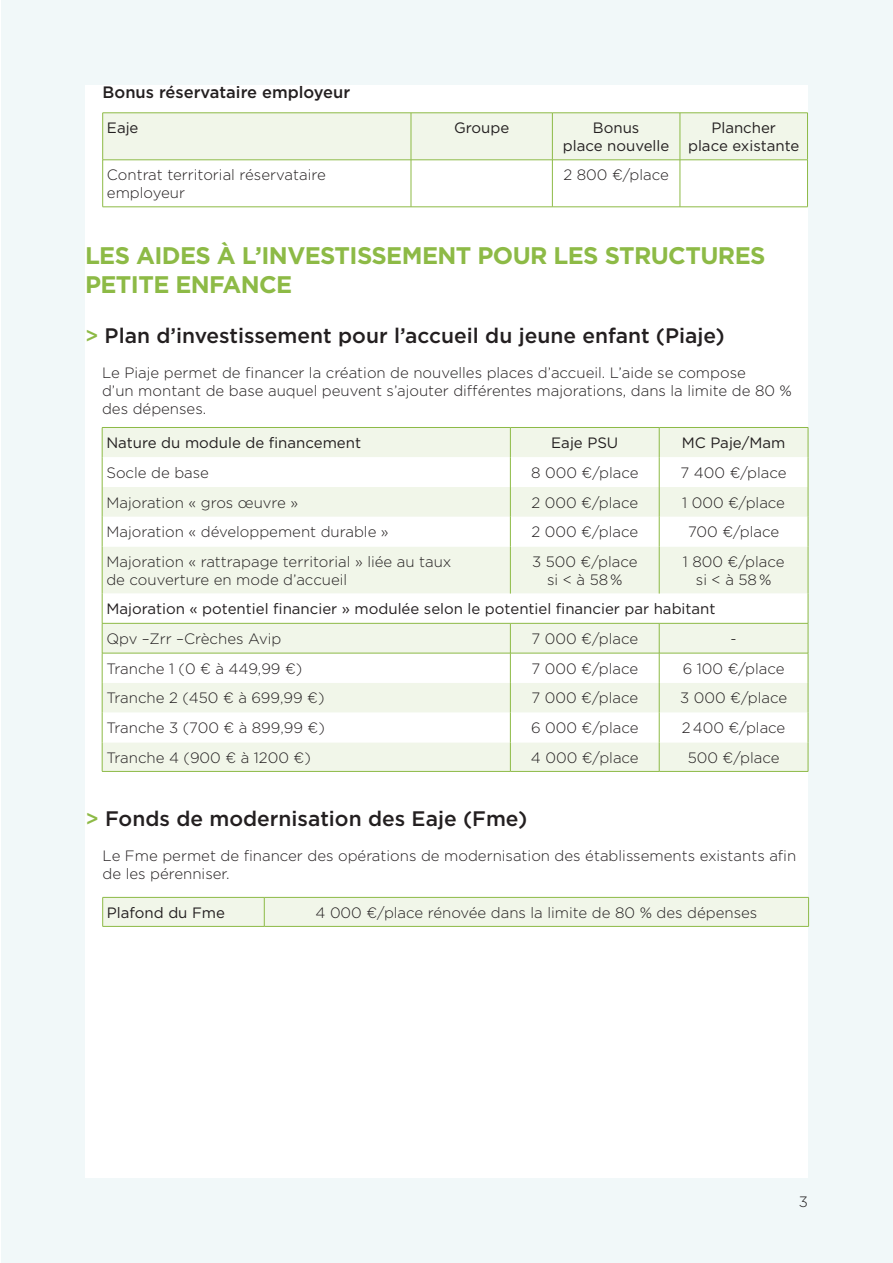
<style>
.page{position:relative;width:893px;height:1263px;background:#fff}
.page>*{position:absolute;margin:0;border:0;box-sizing:border-box;transform-origin:0 0}
.t1{font:700 24px/28.8px "Gotham";letter-spacing:-.025em;color:#8dba46}
.t2{font:500 21px "Gotham";color:#231f20}
.t3{font:500 16.5px "Gotham";color:#231f20}
.t4{font:300 15px/18px "Gotham";color:#231f20}
.t5{font:15px/18px "Gotham";color:#231f20;text-align:center}
.s1{color:#8dba46}
</style>
<div class="page">
<div style="left:1px;top:0;width:892px;height:1263px;background:#f1f8f9"></div>
<div style="left:85px;top:85px;width:723px;height:1093px;background:#fff"></div>
<div style="left:103px;top:428px;width:705px;height:343px;background:#f1f6e9"></div>
<svg style="left:103px;top:457px;width:705px;height:285px"></svg>
<svg style="left:510px;top:428px;width:1px;height:29px"></svg>
<svg style="left:659px;top:428px;width:1px;height:29px"></svg>
<hr style="left:510px;top:457px;width:1px;height:30px;background:#8dba46">
<hr style="left:659px;top:457px;width:1px;height:30px;background:#8dba46">
<hr style="left:510px;top:487px;width:1px;height:30px;background:#8dba46">
<hr style="left:659px;top:487px;width:1px;height:30px;background:#8dba46">
<svg style="left:510px;top:517px;width:1px;height:29px"></svg>
<svg style="left:659px;top:517px;width:1px;height:29px"></svg>
<hr style="left:510px;top:546px;width:1px;height:47px;background:#8dba46">
<hr style="left:659px;top:546px;width:1px;height:47px;background:#8dba46">
<hr style="left:510px;top:623px;width:1px;height:30px;background:#8dba46">
<hr style="left:659px;top:623px;width:1px;height:30px;background:#8dba46">
<hr style="left:510px;top:653px;width:1px;height:30px;background:#8dba46">
<hr style="left:659px;top:653px;width:1px;height:30px;background:#8dba46">
<svg style="left:510px;top:713px;width:1px;height:58px"></svg>
<svg style="left:659px;top:713px;width:1px;height:58px"></svg>
<hr style="left:102px;top:427px;width:408px;height:1px;background:#8dba46">
<svg style="left:102px;top:428px;width:1px;height:29px"></svg>
<hr style="left:510px;top:427px;width:149px;height:1px;background:#8dba46">
<hr style="left:659px;top:427px;width:149px;height:1px;background:#8dba46">
<svg style="left:808px;top:428px;width:1px;height:29px"></svg>
<hr style="left:102px;top:457px;width:1px;height:30px;background:#8dba46">
<hr style="left:808px;top:457px;width:1px;height:30px;background:#8dba46">
<hr style="left:102px;top:487px;width:1px;height:30px;background:#8dba46">
<hr style="left:808px;top:487px;width:1px;height:30px;background:#8dba46">
<svg style="left:102px;top:517px;width:1px;height:29px"></svg>
<svg style="left:808px;top:517px;width:1px;height:29px"></svg>
<hr style="left:102px;top:546px;width:1px;height:47px;background:#8dba46">
<hr style="left:808px;top:546px;width:1px;height:47px;background:#8dba46">
<hr style="left:102px;top:593px;width:1px;height:30px;background:#8dba46">
<hr style="left:808px;top:593px;width:1px;height:30px;background:#8dba46">
<hr style="left:102px;top:623px;width:1px;height:30px;background:#8dba46">
<hr style="left:808px;top:623px;width:1px;height:30px;background:#8dba46">
<hr style="left:102px;top:653px;width:1px;height:30px;background:#8dba46">
<hr style="left:808px;top:653px;width:1px;height:30px;background:#8dba46">
<svg style="left:102px;top:713px;width:1px;height:58px"></svg>
<svg style="left:808px;top:713px;width:1px;height:58px"></svg>
<hr style="left:102px;top:653px;width:408px;height:1px;background:#8dba46">
<hr style="left:510px;top:653px;width:149px;height:1px;background:#8dba46">
<hr style="left:659px;top:653px;width:149px;height:1px;background:#8dba46">
<hr style="left:102px;top:771px;width:408px;height:1px;background:#8dba46">
<hr style="left:510px;top:771px;width:149px;height:1px;background:#8dba46">
<hr style="left:659px;top:771px;width:149px;height:1px;background:#8dba46">
<hr style="left:102px;top:683px;width:1px;height:30px;background:#8dba46">
<hr style="left:510px;top:683px;width:1px;height:30px;background:#8dba46">
<hr style="left:659px;top:683px;width:1px;height:30px;background:#8dba46">
<hr style="left:808px;top:683px;width:1px;height:30px;background:#8dba46">
<hr style="left:102px;top:623px;width:408px;height:1px;background:#8dba46">
<hr style="left:510px;top:623px;width:149px;height:1px;background:#8dba46">
<hr style="left:659px;top:623px;width:149px;height:1px;background:#8dba46">
<hr style="left:103px;top:926px;width:161px;height:1px;background:#8dba46">
<hr style="left:264px;top:926px;width:545px;height:1px;background:#8dba46">
<svg style="left:102px;top:897px;width:707px;height:29px;background:#edf3e2"></svg>
<svg style="left:103px;top:114px;width:704px;height:93px"></svg>
<hr style="left:411px;top:113px;width:1px;height:47px;background:#8dba46">
<hr style="left:552px;top:113px;width:1px;height:47px;background:#8dba46">
<hr style="left:680px;top:113px;width:1px;height:47px;background:#8dba46">
<hr style="left:411px;top:160px;width:1px;height:47px;background:#8dba46">
<hr style="left:552px;top:160px;width:1px;height:47px;background:#8dba46">
<hr style="left:680px;top:160px;width:1px;height:47px;background:#8dba46">
<hr style="left:103px;top:113px;width:308px;height:1px;background:#8dba46">
<hr style="left:102px;top:113px;width:1px;height:47px;background:#8dba46">
<hr style="left:411px;top:113px;width:141px;height:1px;background:#8dba46">
<hr style="left:552px;top:113px;width:128px;height:1px;background:#8dba46">
<hr style="left:680px;top:113px;width:128px;height:1px;background:#8dba46">
<hr style="left:807px;top:113px;width:1px;height:47px;background:#8dba46">
<hr style="left:103px;top:160px;width:308px;height:1px;background:#8dba46">
<hr style="left:102px;top:160px;width:1px;height:47px;background:#8dba46">
<hr style="left:411px;top:160px;width:141px;height:1px;background:#8dba46">
<hr style="left:552px;top:160px;width:128px;height:1px;background:#8dba46">
<hr style="left:680px;top:160px;width:128px;height:1px;background:#8dba46">
<hr style="left:807px;top:160px;width:1px;height:47px;background:#8dba46">
<hr style="left:103px;top:207px;width:308px;height:1px;background:#8dba46">
<hr style="left:411px;top:207px;width:141px;height:1px;background:#8dba46">
<hr style="left:552px;top:207px;width:128px;height:1px;background:#8dba46">
<hr style="left:680px;top:207px;width:128px;height:1px;background:#8dba46">
<p class="t3" style="left:103px;top:82px;width:249px">Bonus réservataire employeur</p>
<p class="t5" style="left:107px;top:119px;width:33px">Eaje</p>
<p class="t5" style="left:454px;top:119px;width:57px">Groupe</p>
<p class="t5" style="left:563px;top:119px;width:108px">Bonus<br>place nouvelle</p>
<p class="t5" style="left:688px;top:119px;width:113px">Plancher<br>place existante</p>
<p class="t4" style="left:107px;top:166px;width:220px">Contrat territorial réservataire employeur</p>
<p class="t4" style="left:563px;top:166px;width:107px">2 800 €/place</p>
<p class="t1" style="left:85px;top:241px;width:682px">LES AIDES À L’INVESTISSEMENT POUR LES STRUCTURES<br>PETITE ENFANCE</p>
<p class="t2" style="left:85px;top:322px;width:641px"><span class="s1">&gt;</span> Plan d’investissement pour l’accueil du jeune enfant (Piaje)</p>
<p class="t4" style="left:102px;top:364px;width:691px">Le Piaje permet de financer la création de nouvelles places d’accueil. L’aide se compose<br>d’un montant de base auquel peuvent s’ajouter différentes majorations, dans la limite de 80 % des dépenses.</p>
<p class="t5" style="left:106px;top:433px;width:256px">Nature du module de financement</p>
<p class="t5" style="left:551px;top:433px;width:69px">Eaje PSU</p>
<p class="t5" style="left:682px;top:433px;width:105px">MC Paje/Mam</p>
<p class="t4" style="left:106px;top:463px;width:104px">Socle de base</p>
<p class="t4" style="left:531px;top:463px;width:109px">8 000 €/place</p>
<p class="t4" style="left:681px;top:463px;width:107px">7 400 €/place</p>
<p class="t4" style="left:106px;top:493px;width:193px">Majoration « gros œuvre »</p>
<p class="t4" style="left:531px;top:493px;width:108px">2 000 €/place</p>
<p class="t4" style="left:682px;top:493px;width:104px">1 000 €/place</p>
<p class="t4" style="left:106px;top:523px;width:284px">Majoration « développement durable »</p>
<p class="t4" style="left:531px;top:523px;width:108px">2 000 €/place</p>
<p class="t4" style="left:688px;top:523px;width:93px">700 €/place</p>
<p class="t4" style="left:106px;top:552px;width:347px">Majoration « rattrapage territorial » liée au taux de couverture en mode d’accueil</p>
<p class="t4" style="left:532px;top:552px;width:107px;text-align:center">3 500 €/place si &lt; à 58 %</p>
<p class="t4" style="left:683px;top:552px;width:103px;text-align:center">1 800 €/place si &lt; à 58 %</p>
<p class="t5" style="left:106px;top:599px;width:611px">Majoration « potentiel financier » modulée selon le potentiel financier par habitant</p>
<p class="t4" style="left:106px;top:629px;width:176px">Qpv –Zrr –Crèches Avip</p>
<p class="t4" style="left:531px;top:629px;width:108px">7 000 €/place</p>
<p class="t4" style="left:731px;top:629px;width:8px">-</p>
<p class="t4" style="left:106px;top:659px;width:197px">Tranche 1 (0 € à 449,99 €)</p>
<p class="t4" style="left:531px;top:659px;width:108px">7 000 €/place</p>
<p class="t4" style="left:683px;top:659px;width:103px">6 100 €/place</p>
<p class="t4" style="left:106px;top:689px;width:220px">Tranche 2 (450 € à 699,99 €)</p>
<p class="t4" style="left:531px;top:689px;width:108px">7 000 €/place</p>
<p class="t4" style="left:680px;top:689px;width:108px">3 000 €/place</p>
<p class="t4" style="left:106px;top:718px;width:220px">Tranche 3 (700 € à 899,99 €)</p>
<p class="t4" style="left:531px;top:718px;width:109px">6 000 €/place</p>
<p class="t4" style="left:682px;top:718px;width:105px">2 400 €/place</p>
<p class="t4" style="left:106px;top:748px;width:206px">Tranche 4 (900 € à 1200 €)</p>
<p class="t4" style="left:531px;top:748px;width:109px">4 000 €/place</p>
<p class="t4" style="left:688px;top:748px;width:93px">500 €/place</p>
<p class="t2" style="left:86px;top:805px;width:443px"><span class="s1">&gt;</span> Fonds de modernisation des Eaje (Fme)</p>
<p class="t4" style="left:103px;top:846px;width:695px">Le Fme permet de financer des opérations de modernisation des établissements existants afin de les pérenniser.</p>
<p class="t5" style="left:107px;top:903px;width:120px">Plafond du Fme</p>
<p class="t4" style="left:316px;top:903px;width:443px">4 000 €/place rénovée dans la limite de 80 % des dépenses</p>
<p class="t4" style="left:799px;top:1192px;width:11px">3</p>
</div>
